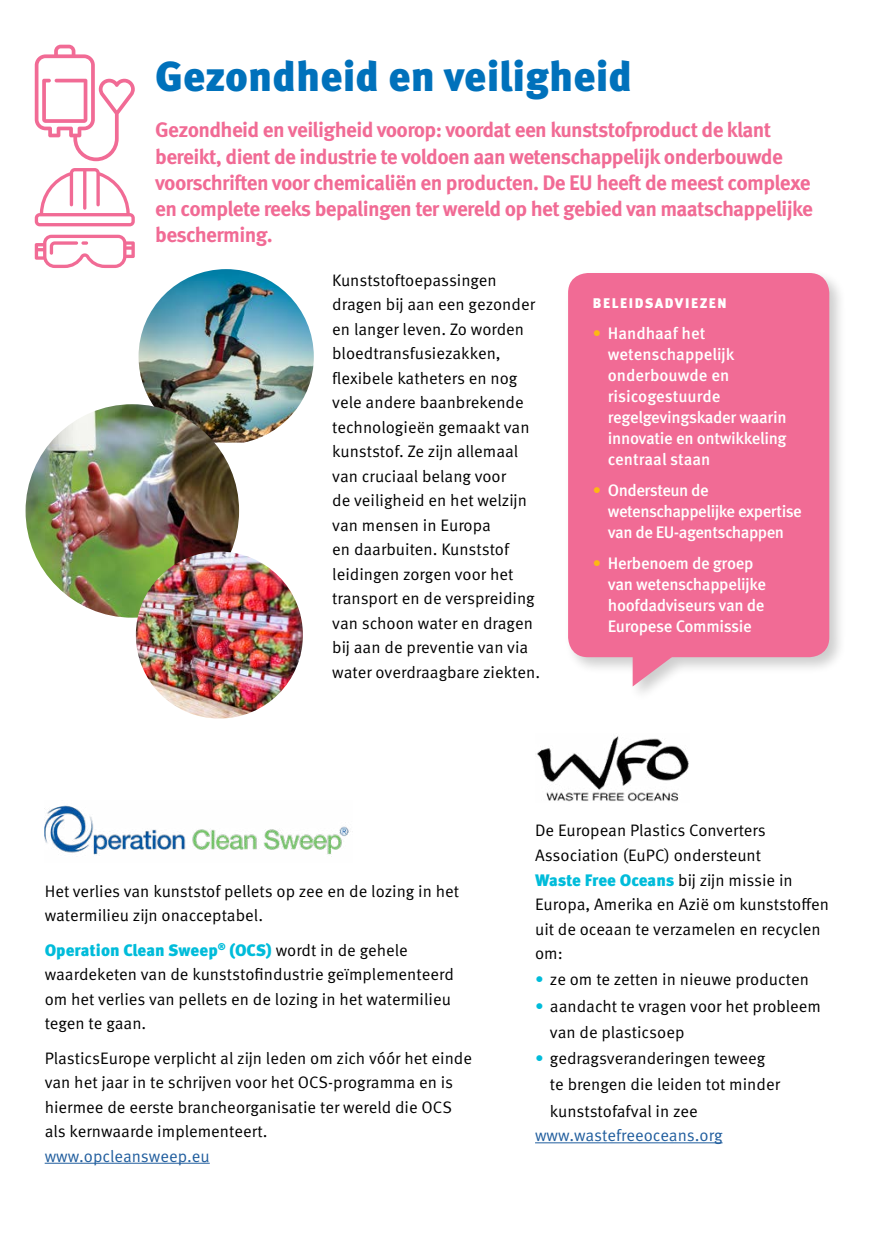
<style>
.page{position:relative;width:874px;height:1241px;background:#fff}
.page>*{position:absolute;margin:0;border:0;box-sizing:border-box;transform-origin:0 0}
.T-Title_1{font:900 42px "Meta Pro";color:#0071bb}
.Body-Intros{font:700 21px/26.2px "Meta Pro";letter-spacing:-.03em;color:#f16b95}
.Body-Body_MAIN_text{font:16.62px/24.5px "Meta Pro";color:#000}
.t1{font:500 16.62px/21px "Meta Pro";letter-spacing:-.02em;color:#fff}
.Body-Body_MAIN_text-2{font:16.62px "Meta Pro";letter-spacing:-.005em;color:#215e9e}
.T-Policy_recommendat{font:900 14px "Meta Pro";letter-spacing:.11em;color:#fff}
.s1{color:#fdb913}
.s2{font-weight:900;color:#00bcda}
.s3{color:#215e9e}
.s4{color:#00bcda}
</style>
<div class="page">
<img style="left:138px;top:269px;width:175px;height:173px">
<img style="left:26px;top:404px;width:213px;height:213px;border-radius:107px">
<hr style="left:535px;top:1142px;width:187px;height:1px;background:#215e9e">
<img style="left:537px;top:736px;width:152px;height:65px">
<hr style="left:45px;top:1162px;width:165px;height:1px;background:#215e9e">
<img style="left:45px;top:805px;width:304px;height:52px">
<div style="left:564px;top:269px;width:282px;height:433px;background:#000;opacity:.2"></div>
<div style="left:567px;top:273px;width:261px;height:384px;background:#f16b95;border-radius:20px"></div>
<svg style="left:632px;top:657px;width:40px;height:29px"></svg>
<svg style="left:35px;top:168px;width:100px;height:58px"></svg>
<svg style="left:35px;top:235px;width:100px;height:33px"></svg>
<svg style="left:35px;top:45px;width:100px;height:116px"></svg>
<img style="left:136px;top:551px;width:167px;height:167px;border-radius:83px">
<p class="T-Title_1" style="left:155px;top:50px;width:478px">Gezondheid en veiligheid</p>
<p class="Body-Intros" style="left:155px;top:118px;width:659px">Gezondheid en veiligheid voorop: voordat een kunststofproduct de klant bereikt, dient de industrie te voldoen aan wetenschappelijk onderbouwde voorschriften voor chemicaliën en producten. De EU heeft de meest complexe en complete reeks bepalingen ter wereld op het gebied van maatschappelijke bescherming.</p>
<p class="Body-Body_MAIN_text" style="left:332px;top:268px;width:209px">Kunststoftoepassingen dragen bij aan een gezonder en langer leven. Zo worden bloedtransfusiezakken, flexibele katheters en nog vele andere baanbrekende technologieën gemaakt van kunststof. Ze zijn allemaal van cruciaal belang voor<br>de veiligheid en het welzijn van mensen in Europa<br>en daarbuiten. Kunststof leidingen zorgen voor het transport en de verspreiding van schoon water en dragen bij aan de preventie van via water overdraagbare ziekten.</p>
<p class="T-Policy_recommendat" style="left:592px;top:294px;width:135px">BELEIDSADVIEZEN</p>
<p class="t1" style="left:607px;top:323px;width:180px;text-indent:-15px"><span class="s1">•</span> Handhaaf het wetenschappelijk onderbouwde en risicogestuurde regelgevingskader waarin innovatie en ontwikkeling centraal staan</p>
<p class="t1" style="left:607px;top:480px;width:195px;text-indent:-15px"><span class="s1">•</span> Ondersteun de wetenschappelijke expertise van de EU-agentschappen</p>
<p class="t1" style="left:607px;top:553px;width:160px;text-indent:-15px"><span class="s1">•</span> Herbenoem de groep van wetenschappelijke hoofdadviseurs van de<br>Europese Commissie</p>
<p class="Body-Body_MAIN_text" style="left:45px;top:878px;width:416px">Het verlies van kunststof pellets op zee en de lozing in het watermilieu zijn onacceptabel.</p>
<p class="Body-Body_MAIN_text" style="left:45px;top:937px;width:410px"><span class="s2">Operation Clean Sweep</span><sup>®</sup> <span class="s2">(OCS)</span> wordt in de gehele waardeketen van de kunststofindustrie geïmplementeerd om het verlies van pellets en de lozing in het watermilieu tegen te gaan.</p>
<p class="Body-Body_MAIN_text" style="left:45px;top:1045px;width:429px">PlasticsEurope verplicht al zijn leden om zich vóór het einde van het jaar in te schrijven voor het OCS-programma en is hiermee de eerste brancheorganisatie ter wereld die OCS als kernwaarde implementeert.<br><span class="s3">www.opcleansweep.eu</span></p>
<p class="Body-Body_MAIN_text" style="left:535px;top:818px;width:295px">De European Plastics Converters<br>Association (EuPC) ondersteunt<br><span class="s2">Waste Free Oceans</span> bij zijn missie in<br>Europa, Amerika en Azië om kunststoffen uit de oceaan te verzamelen en recyclen om:</p>
<p class="Body-Body_MAIN_text" style="left:535px;top:967px;width:275px"><span class="s4">•</span> ze om te zetten in nieuwe producten</p>
<p class="Body-Body_MAIN_text" style="left:549px;top:993px;width:272px;line-height:26.2px;text-indent:-15px"><span class="s4">•</span> aandacht te vragen voor het probleem van de plasticsoep</p>
<p class="Body-Body_MAIN_text" style="left:549px;top:1045px;width:231px;line-height:26.2px;text-indent:-15px"><span class="s4">•</span> gedragsveranderingen teweeg te brengen die leiden tot minder kunststofafval in zee</p>
<p class="Body-Body_MAIN_text-2" style="left:535px;top:1124px;width:189px">www.wastefreeoceans.org</p>
</div>
